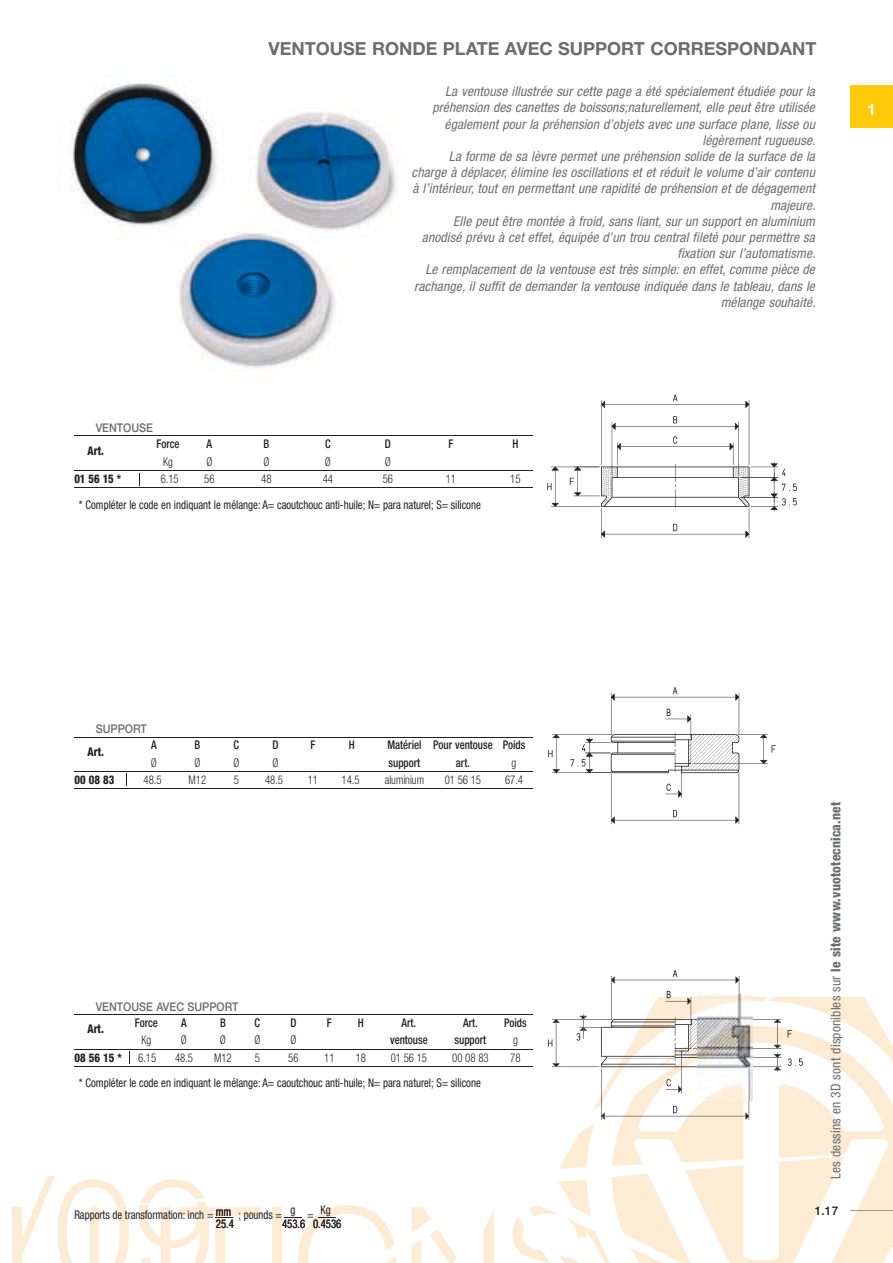
<style>
.page{position:relative;width:893px;height:1263px;background:#fff}
.page>*{position:absolute;margin:0;border:0;box-sizing:border-box;transform-origin:0 0}
.t1{font:700 18px "Helvetica Neue";color:#6c6d70}
.t2{font:700 15.75px "Helvetica Neue";color:#fff}
.t3{font:italic condensed 13.5px/16.2px "Helvetica Neue";letter-spacing:.01em;color:#6c6d70;text-align:right}
.t4{font:condensed 13.5px "Helvetica Neue";letter-spacing:.01em;color:#6c6d70}
.t5{font:condensed 12px "Helvetica Neue";letter-spacing:-.005em;color:#231f20;scale:.9 1}
.t6{font:300 condensed 12px "Helvetica Neue";letter-spacing:-.005em;color:#231f20;scale:.9 1}
.t7{font:500 condensed 12px "Helvetica Neue";color:#231f20;scale:.9 1}
.t8{font:500 12px "Helvetica Neue";color:#6c6d70;scale:.9 1}
.t9{font:800 condensed 12px "Helvetica Neue";color:#231f20;scale:.9 1}
.t10{font:500 12px "Helvetica Neue";color:#231f20}
.s1{font-weight:800}
</style>
<div class="page">
<svg style="left:272px;top:969px;width:621px;height:294px"></svg>
<hr style="left:850px;top:1210px;width:43px;height:1px;background:#939598">
<img style="left:71px;top:83px;width:326px;height:289px">
<svg style="left:547px;top:394px;width:250px;height:144px"></svg>
<svg style="left:548px;top:687px;width:228px;height:138px"></svg>
<svg style="left:788px;top:1030px;width:4px;height:7px"></svg>
<svg style="left:788px;top:1058px;width:15px;height:8px"></svg>
<svg style="left:548px;top:970px;width:234px;height:150px"></svg>
<div style="left:850px;top:85px;width:43px;height:43px;background:#feca0a"></div>
<hr style="left:74px;top:435px;width:459px;height:1px;background:#231f20">
<hr style="left:74px;top:470px;width:459px;height:1px;background:#231f20">
<hr style="left:74px;top:487px;width:459px;height:1px;background:#231f20">
<hr style="left:74px;top:737px;width:459px;height:1px;background:#231f20">
<hr style="left:74px;top:771px;width:459px;height:1px;background:#231f20">
<hr style="left:74px;top:788px;width:459px;height:1px;background:#231f20">
<svg style="left:126px;top:774px;width:1px;height:12px"></svg>
<hr style="left:74px;top:1014px;width:459px;height:1px;background:#231f20">
<hr style="left:74px;top:1049px;width:459px;height:1px;background:#231f20">
<hr style="left:74px;top:1066px;width:459px;height:1px;background:#231f20">
<svg style="left:129px;top:1051px;width:1px;height:13px"></svg>
<svg style="left:11px;top:1176px;width:251px;height:87px"></svg>
<svg style="left:284px;top:1205px;width:112px;height:58px"></svg>
<img style="left:697px;top:995px;width:55px;height:105px">
<h1 class="t1" style="left:269px;top:37px;width:549px">VENTOUSE RONDE PLATE AVEC SUPPORT CORRESPONDANT</h1>
<p class="t3" style="left:411px;top:83px;width:405px">La ventouse illustrée sur cette page a été spécialement étudiée pour la préhension des canettes de boissons;naturellement, elle peut être utilisée également pour la préhension d’objets avec une surface plane, lisse ou légèrement rugueuse.<br>La forme de sa lèvre permet une préhension solide de la surface de la charge à déplacer, élimine les oscillations et et réduit le volume d’air contenu à l’intérieur, tout en permettant une rapidité de préhension et de dégagement majeure.<br>Elle peut être montée à froid, sans liant, sur un support en aluminium anodisé prévu à cet effet, équipée d’un trou central fileté pour permettre sa fixation sur l’automatisme.<br>Le remplacement de la ventouse est très simple: en effet, comme pièce de rachange, il suffit de demander la ventouse indiquée dans le tableau, dans le mélange souhaité.</p>
<p class="t8" style="left:96px;top:421px;width:65px">VENTOUSE</p>
<p class="t9" style="left:87px;top:443px;width:20px">Art.</p>
<p class="t7" style="left:156px;top:437px;width:27px">Force</p>
<p class="t7" style="left:207px;top:437px;width:8px">A</p>
<p class="t7" style="left:264px;top:437px;width:8px">B</p>
<p class="t7" style="left:325px;top:437px;width:8px">C</p>
<p class="t7" style="left:385px;top:437px;width:8px">D</p>
<p class="t7" style="left:448px;top:437px;width:7px">F</p>
<p class="t7" style="left:512px;top:437px;width:8px">H</p>
<p class="t6" style="left:163px;top:454px;width:13px">Kg</p>
<p class="t6" style="left:206px;top:454px;width:8px">Ø</p>
<p class="t6" style="left:263px;top:454px;width:8px">Ø</p>
<p class="t6" style="left:325px;top:454px;width:8px">Ø</p>
<p class="t6" style="left:385px;top:454px;width:8px">Ø</p>
<p class="t9" style="left:74px;top:471px;width:54px">01 56 15 *</p>
<p class="t6" style="left:161px;top:472px;width:21px">6.15</p>
<p class="t6" style="left:204px;top:472px;width:13px">56</p>
<p class="t6" style="left:261px;top:472px;width:13px">48</p>
<p class="t6" style="left:323px;top:472px;width:13px">44</p>
<p class="t6" style="left:383px;top:472px;width:13px">56</p>
<p class="t6" style="left:446px;top:472px;width:13px">11</p>
<p class="t6" style="left:510px;top:472px;width:13px">15</p>
<p class="t5" style="left:79px;top:497px;width:448px">* compléter le code en indiquant le mélange: A= caoutchouc anti-huile; n= para naturel; s= silicone</p>
<p class="t2" style="left:867px;top:100px;width:10px">1</p>
<p class="t8" style="left:96px;top:722px;width:58px">SUPPORT</p>
<p class="t9" style="left:87px;top:744px;width:20px">Art.</p>
<p class="t7" style="left:151px;top:738px;width:8px">A</p>
<p class="t7" style="left:195px;top:738px;width:8px">B</p>
<p class="t7" style="left:234px;top:738px;width:8px">C</p>
<p class="t7" style="left:272px;top:738px;width:8px">D</p>
<p class="t7" style="left:310px;top:738px;width:7px">F</p>
<p class="t7" style="left:349px;top:738px;width:8px">H</p>
<p class="t7" style="left:387px;top:738px;width:155px">Matériel Pour ventouse Poids</p>
<p class="t6" style="left:151px;top:755px;width:8px">Ø</p>
<p class="t6" style="left:194px;top:755px;width:8px">Ø</p>
<p class="t6" style="left:233px;top:755px;width:8px">Ø</p>
<p class="t6" style="left:272px;top:755px;width:8px">Ø</p>
<p class="t7" style="left:389px;top:755px;width:37px">support</p>
<p class="t7" style="left:456px;top:755px;width:17px">art.</p>
<p class="t6" style="left:512px;top:755px;width:7px">g</p>
<p class="t9" style="left:74px;top:772px;width:46px">00 08 83</p>
<p class="t6" style="left:144px;top:773px;width:21px">48.5</p>
<p class="t6" style="left:189px;top:773px;width:21px">M12</p>
<p class="t6" style="left:234px;top:773px;width:7px">5</p>
<p class="t6" style="left:265px;top:773px;width:21px">48.5</p>
<p class="t6" style="left:308px;top:773px;width:13px">11</p>
<p class="t6" style="left:342px;top:773px;width:21px">14.5</p>
<p class="t6" style="left:385px;top:773px;width:45px">aluminium</p>
<p class="t6" style="left:445px;top:773px;width:42px">01 56 15</p>
<p class="t6" style="left:505px;top:773px;width:21px">67.4</p>
<p class="t8" style="left:96px;top:999px;width:160px">VENTOUSE aVEc SUPPORT</p>
<p class="t9" style="left:87px;top:1022px;width:20px">Art.</p>
<p class="t7" style="left:135px;top:1016px;width:27px">Force</p>
<p class="t7" style="left:181px;top:1016px;width:8px">A</p>
<p class="t7" style="left:220px;top:1016px;width:8px">B</p>
<p class="t7" style="left:255px;top:1016px;width:8px">C</p>
<p class="t7" style="left:290px;top:1016px;width:8px">D</p>
<p class="t7" style="left:327px;top:1016px;width:7px">F</p>
<p class="t7" style="left:358px;top:1016px;width:8px">H</p>
<p class="t7" style="left:402px;top:1016px;width:18px">Art.</p>
<p class="t7" style="left:463px;top:1016px;width:18px">Art.</p>
<p class="t7" style="left:504px;top:1016px;width:27px">Poids</p>
<p class="t6" style="left:141px;top:1033px;width:13px">Kg</p>
<p class="t6" style="left:181px;top:1033px;width:8px">Ø</p>
<p class="t6" style="left:220px;top:1033px;width:8px">Ø</p>
<p class="t6" style="left:254px;top:1033px;width:8px">Ø</p>
<p class="t6" style="left:290px;top:1033px;width:8px">Ø</p>
<p class="t7" style="left:390px;top:1033px;width:43px">ventouse</p>
<p class="t7" style="left:455px;top:1033px;width:37px">support</p>
<p class="t6" style="left:513px;top:1033px;width:7px">g</p>
<p class="t9" style="left:74px;top:1050px;width:54px">08 56 15 *</p>
<p class="t6" style="left:138px;top:1050px;width:21px">6.15</p>
<p class="t6" style="left:175px;top:1050px;width:21px">48.5</p>
<p class="t6" style="left:214px;top:1050px;width:21px">M12</p>
<p class="t6" style="left:255px;top:1050px;width:7px">5</p>
<p class="t6" style="left:288px;top:1050px;width:13px">56</p>
<p class="t6" style="left:324px;top:1050px;width:13px">11</p>
<p class="t6" style="left:356px;top:1050px;width:13px">18</p>
<p class="t6" style="left:391px;top:1050px;width:42px">01 56 15</p>
<p class="t6" style="left:452px;top:1050px;width:42px">00 08 83</p>
<p class="t6" style="left:510px;top:1050px;width:13px">78</p>
<p class="t5" style="left:79px;top:1076px;width:448px">* compléter le code en indiquant le mélange: A= caoutchouc anti-huile; n= para naturel; s= silicone</p>
<p class="t5" style="left:216px;top:1205px;width:19px">mm</p>
<p class="t5" style="left:290px;top:1202px;width:7px">g</p>
<p class="t5" style="left:321px;top:1202px;width:13px">Kg</p>
<p class="t5" style="left:74px;top:1207px;width:156px">Rapports de transformation: inch =</p>
<p class="t5" style="left:239px;top:1207px;width:50px">; pounds =</p>
<p class="t5" style="left:307px;top:1207px;width:9px">=</p>
<p class="t5" style="left:216px;top:1216px;width:21px">25.4</p>
<p class="t5" style="left:282px;top:1216px;width:67px">453.6 0.4536</p>
<p class="t4" style="left:828px;top:1179px;width:378px;rotate:-90deg">les dessins en 3d sont disponibles sur <span class="s1">le site www.vuototecnica.net</span></p>
<p class="t10" style="left:815px;top:1204px;width:25px">1.17</p>
</div>
